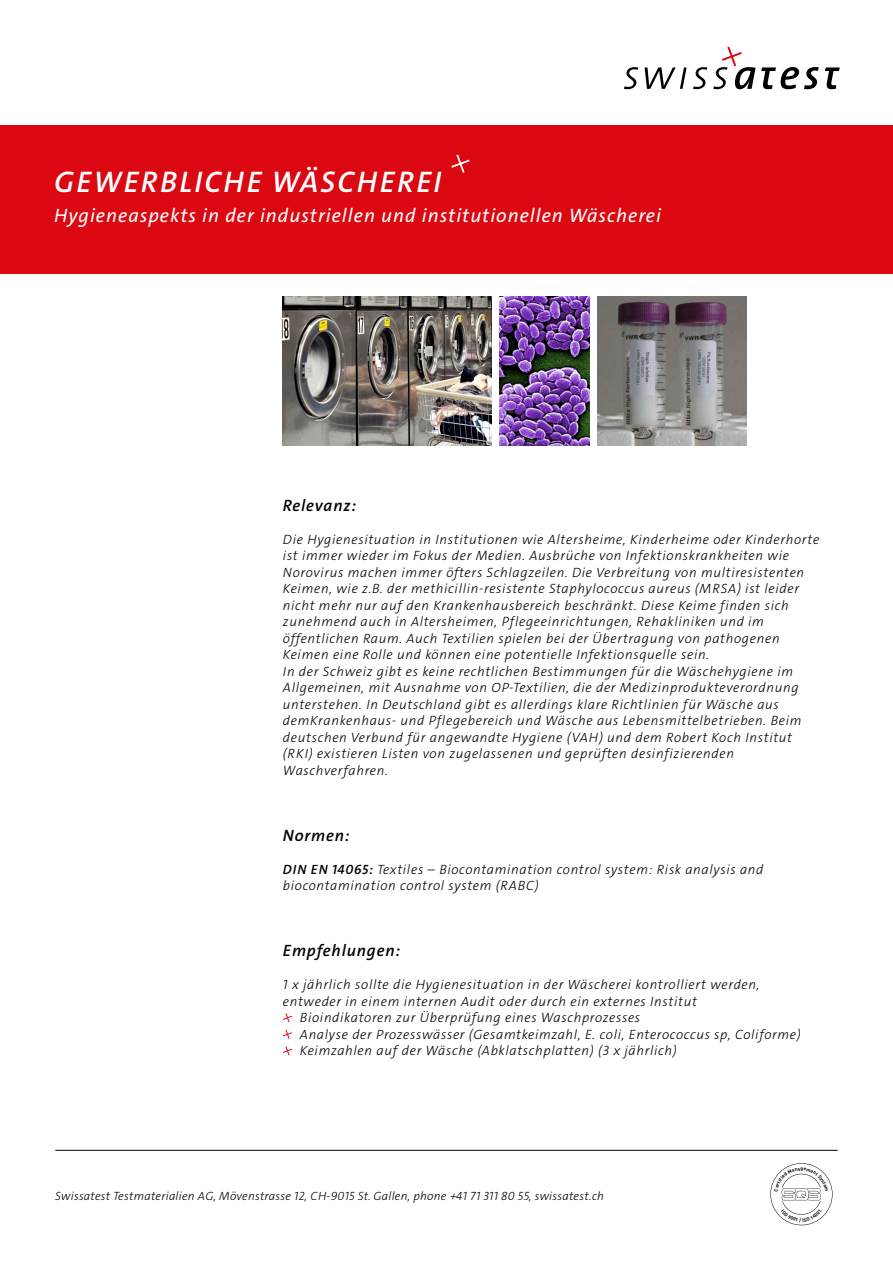
<style>
.page{position:relative;width:893px;height:1263px;background:#fff}
.page>*{position:absolute;margin:0;border:0;box-sizing:border-box;transform-origin:0 0}
.t1{font:italic 600 30px "The Sans";letter-spacing:.075em;color:#fff}
.t2{font:italic 19.5px "The Sans";letter-spacing:.05em;color:#fff}
.t3{font:italic 600 16.5px "The Sans";letter-spacing:.05em;color:#000}
.t4{font:italic 300 13.5px/16.5px "The Sans";letter-spacing:.05em;color:#000}
.t5{font:italic 300 12px "The Sans";letter-spacing:.02em;color:#000}
.s1{font-weight:600}
</style>
<div class="page">
<svg style="left:624px;top:46px;width:216px;height:43px"></svg>
<hr style="left:55px;top:1150px;width:783px;height:1px;background:#000">
<div style="left:0;top:125px;width:893px;height:149px;background:#db0812"></div>
<svg style="left:451px;top:154px;width:19px;height:19px"></svg>
<svg style="left:283px;top:1013px;width:9px;height:10px"></svg>
<svg style="left:283px;top:1029px;width:9px;height:27px"></svg>
<img style="left:283px;top:297px;width:208px;height:148px">
<img style="left:500px;top:297px;width:89px;height:148px">
<img style="left:598px;top:297px;width:148px;height:148px">
<svg style="left:770px;top:1163px;width:62px;height:62px"></svg>
<p class="t1" style="left:54px;top:163px;width:389px">GEWERBLICHE WÄSCHEREI</p>
<p class="t2" style="left:54px;top:203px;width:608px">Hygieneaspekts in der industriellen und institutionellen Wäscherei</p>
<p class="t3" style="left:283px;top:495px;width:75px">Relevanz:</p>
<p class="t4" style="left:283px;top:531px;width:538px">Die Hygienesituation in Institutionen wie Altersheime, Kinderheime oder Kinderhorte ist immer wieder im Fokus der Medien. Ausbrüche von Infektionskrankheiten wie Norovirus machen immer öfters Schlagzeilen. Die Verbreitung von multiresistenten Keimen, wie z.B. der methicillin-resistente Staphylococcus aureus (MRSA) ist leider nicht mehr nur auf den Krankenhausbereich beschränkt. Diese Keime finden sich zunehmend auch in Altersheimen, Pflegeeinrichtungen, Rehakliniken und im öffentlichen Raum. Auch Textilien spielen bei der Übertragung von pathogenen Keimen eine Rolle und können eine potentielle Infektionsquelle sein.</p>
<p class="t4" style="left:283px;top:663px;width:512px">In der Schweiz gibt es keine rechtlichen Bestimmungen für die Wäschehygiene im</p>
<p class="t4" style="left:283px;top:680px;width:517px">Allgemeinen, mit Ausnahme von OP-Textilien, die der Medizinprodukteverordnung</p>
<p class="t4" style="left:283px;top:696px;width:520px">unterstehen. In Deutschland gibt es allerdings klare Richtlinien für Wäsche aus demKrankenhaus- und Pflegebereich und Wäsche aus Lebensmittelbetrieben. Beim</p>
<p class="t4" style="left:283px;top:729px;width:511px">deutschen Verbund für angewandte Hygiene (VAH) und dem Robert Koch Institut</p>
<p class="t4" style="left:283px;top:746px;width:453px">(RKI) existieren Listen von zugelassenen und geprüften desinfizierenden</p>
<p class="t4" style="left:283px;top:762px;width:107px">Waschverfahren.</p>
<p class="t3" style="left:283px;top:825px;width:68px">Normen:</p>
<p class="t4" style="left:283px;top:861px;width:482px"><span class="s1">DIN EN 14065:</span> Textiles – Biocontamination control system: Risk analysis and</p>
<p class="t4" style="left:283px;top:878px;width:257px">biocontamination control system (RABC)</p>
<p class="t3" style="left:283px;top:940px;width:119px">Empfehlungen:</p>
<p class="t4" style="left:283px;top:977px;width:478px">1 x jährlich sollte die Hygienesituation in der Wäscherei kontrolliert werden,</p>
<p class="t4" style="left:283px;top:993px;width:416px">entweder in einem internen Audit oder durch ein externes Institut</p>
<p class="t4" style="left:300px;top:1010px;width:342px">Bioindikatoren zur Überprüfung eines Waschprozesses</p>
<p class="t4" style="left:300px;top:1026px;width:502px">Analyse der Prozesswässer (Gesamtkeimzahl, E. coli, Enterococcus sp, Coliforme)</p>
<p class="t4" style="left:300px;top:1043px;width:378px">Keimzahlen auf der Wäsche (Abklatschplatten) (3 x jährlich)</p>
<p class="t5" style="left:55px;top:1188px;width:550px">Swissatest Testmaterialien AG, Mövenstrasse 12, CH-9015 St. Gallen, phone +41 71 311 80 55, swissatest.ch</p>
</div>
